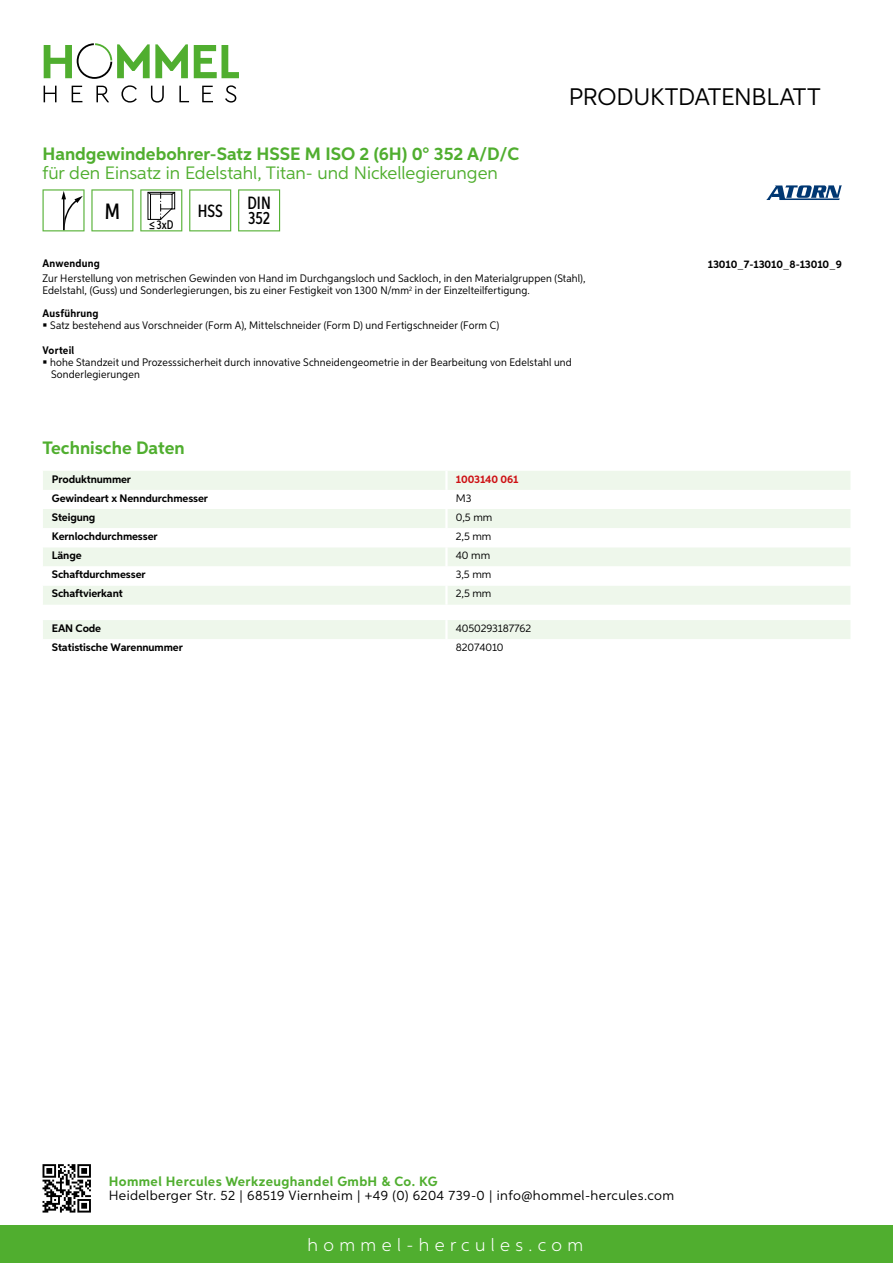
<style>
.page{position:relative;width:893px;height:1263px;background:#fff}
.page>*{position:absolute;margin:0;border:0;box-sizing:border-box;transform-origin:0 0}
.t1{font:24px "Aspira";letter-spacing:-.01em;color:#000}
.t2{font:500 22.2px "Aspira XX Nar";color:#000}
.t3{font:700 18px "Aspira";color:#50ae2f}
.t4{font:18px "Aspira";color:#50ae2f}
.t5{font:300 18px "Aspira";letter-spacing:.3em;color:#fff}
.t6{font:500 17.85px/14.9px "Aspira XX Nar";color:#000}
.t7{font:13.5px "Aspira";letter-spacing:.03em;color:#000}
.t8{font:700 13.5px "Aspira";letter-spacing:.03em;color:#50ae2f}
.t9{font:500 12.6px "Aspira XX Nar";color:#000}
.t10{font:10.95px/12px "Aspira Nar";letter-spacing:.015em;color:#000}
.t11{font:700 10.95px "Aspira";letter-spacing:-.01em;color:#000}
.t12{font:10.95px "Aspira";letter-spacing:-.01em;color:#000}
.t13{font:700 10.95px "Aspira Nar";letter-spacing:.02em;color:#000}
.t14{font:700 10.95px "Aspira";letter-spacing:-.01em;color:#cd1013}
</style>
<div class="page">
<div style="left:0;top:1226px;width:893px;height:37px;background:#50ae2f"></div>
<svg style="left:43px;top:1164px;width:48px;height:48px"></svg>
<svg style="left:194px;top:45px;width:45px;height:33px"></svg>
<svg style="left:44px;top:43px;width:144px;height:36px"></svg>
<svg style="left:44px;top:86px;width:13px;height:16px"></svg>
<svg style="left:72px;top:86px;width:10px;height:16px"></svg>
<svg style="left:96px;top:86px;width:13px;height:16px"></svg>
<svg style="left:121px;top:85px;width:16px;height:18px"></svg>
<svg style="left:151px;top:86px;width:13px;height:17px"></svg>
<svg style="left:179px;top:86px;width:10px;height:16px"></svg>
<svg style="left:202px;top:86px;width:11px;height:16px"></svg>
<svg style="left:225px;top:85px;width:11px;height:18px"></svg>
<div style="left:43px;top:471px;width:807px;height:134px;background:#eef7eb"></div>
<svg style="left:43px;top:490px;width:807px;height:96px"></svg>
<hr style="left:445px;top:471px;width:3px;height:19px;background:#fff">
<hr style="left:445px;top:490px;width:3px;height:19px;background:#fff">
<hr style="left:445px;top:509px;width:3px;height:19px;background:#fff">
<hr style="left:445px;top:528px;width:3px;height:19px;background:#fff">
<hr style="left:445px;top:547px;width:3px;height:19px;background:#fff">
<hr style="left:445px;top:566px;width:3px;height:20px;background:#fff">
<hr style="left:445px;top:586px;width:3px;height:19px;background:#fff">
<div style="left:43px;top:620px;width:807px;height:19px;background:#eef7eb"></div>
<svg style="left:43px;top:189px;width:42px;height:42px"></svg>
<svg style="left:91px;top:189px;width:42px;height:42px"></svg>
<svg style="left:140px;top:189px;width:42px;height:42px"></svg>
<svg style="left:189px;top:189px;width:42px;height:42px"></svg>
<svg style="left:238px;top:189px;width:42px;height:42px"></svg>
<svg style="left:766px;top:185px;width:76px;height:15px"></svg>
<h3 class="t3" style="left:43px;top:142px;width:478px">Handgewindebohrer-Satz HSSE M ISO 2 (6H) 0° 352 A/D/C</h3>
<h3 class="t4" style="left:43px;top:162px;width:457px">für den Einsatz in Edelstahl, Titan- und N ickellegierungen</h3>
<h2 class="t2" style="left:105px;top:197px;width:17px">M</h2>
<p class="t9" style="left:149px;top:217px;width:26px">≤3xD</p>
<h3 class="t6" style="left:198px;top:203px;width:27px">HSS</h3>
<h3 class="t6" style="left:247px;top:196px;width:25px">DIN<br>352</h3>
<h1 class="t1" style="left:569px;top:82px;width:253px">Produktdatenblatt</h1>
<p class="t13" style="left:43px;top:257px;width:59px">Anwendung</p>
<p class="t10" style="left:43px;top:273px;width:545px">Zur Herstellung von metrischen Gewinden von Hand im Durchgangsloch und Sackloch, in den Materialgruppen (Stahl),<br>Edelstahl, (Guss) und Sonderlegierungen, bis zu einer Festigkeit von 1300 N/mm<sup>2</sup> in der Einzelteilfertigung.</p>
<p class="t13" style="left:43px;top:306px;width:58px">Ausführung</p>
<p class="t10" style="left:50px;top:319px;width:451px">Satz bestehend aus Vorschneider (Form A), Mittelschneider (Form D) und Fertigschneider (Form C)</p>
<p class="t13" style="left:43px;top:343px;width:33px">Vorteil</p>
<p class="t10" style="left:50px;top:357px;width:523px">hohe Standzeit und Prozesssicherheit durch innovative Schneidengeometrie in der Bearbeitung von Edelstahl und<br>Sonderlegierungen</p>
<h3 class="t3" style="left:43px;top:437px;width:144px">Technische Daten</h3>
<p class="t11" style="left:52px;top:472px;width:81px">Produktnummer</p>
<p class="t14" style="left:456px;top:472px;width:64px">1003140 061</p>
<p class="t11" style="left:52px;top:491px;width:158px">Gewindeart x Nenndurchmesser</p>
<p class="t12" style="left:456px;top:491px;width:17px">M3</p>
<p class="t11" style="left:52px;top:510px;width:45px">Steigung</p>
<p class="t12" style="left:456px;top:510px;width:38px">0,5 mm</p>
<p class="t11" style="left:52px;top:530px;width:107px">Kernlochdurchmesser</p>
<p class="t12" style="left:456px;top:530px;width:37px">2,5 mm</p>
<p class="t11" style="left:52px;top:549px;width:31px">Länge</p>
<p class="t12" style="left:456px;top:549px;width:36px">40 mm</p>
<p class="t11" style="left:52px;top:568px;width:95px">Schaftdurchmesser</p>
<p class="t12" style="left:456px;top:568px;width:37px">3,5 mm</p>
<p class="t11" style="left:52px;top:587px;width:72px">Schaftvierkant</p>
<p class="t12" style="left:456px;top:587px;width:37px">2,5 mm</p>
<p class="t11" style="left:52px;top:621px;width:51px">EAN Code</p>
<p class="t12" style="left:456px;top:622px;width:77px">4050293187762</p>
<p class="t11" style="left:52px;top:641px;width:132px">Statistische Warennummer</p>
<p class="t12" style="left:456px;top:641px;width:49px">82074010</p>
<p class="t11" style="left:708px;top:257px;width:136px">13010_7-13010_8-13010_9</p>
<p class="t8" style="left:109px;top:1172px;width:330px">Hommel Hercules Werkzeughandel GmbH &amp; Co. KG</p>
<p class="t7" style="left:109px;top:1187px;width:567px">Heidelberger Str. 52 | 68519 Viernheim | +49 (0) 6204 739-0 | info@hommel-hercules.com</p>
<h3 class="t5" style="left:307px;top:1234px;width:277px">hommel-hercules.com</h3>
</div>
